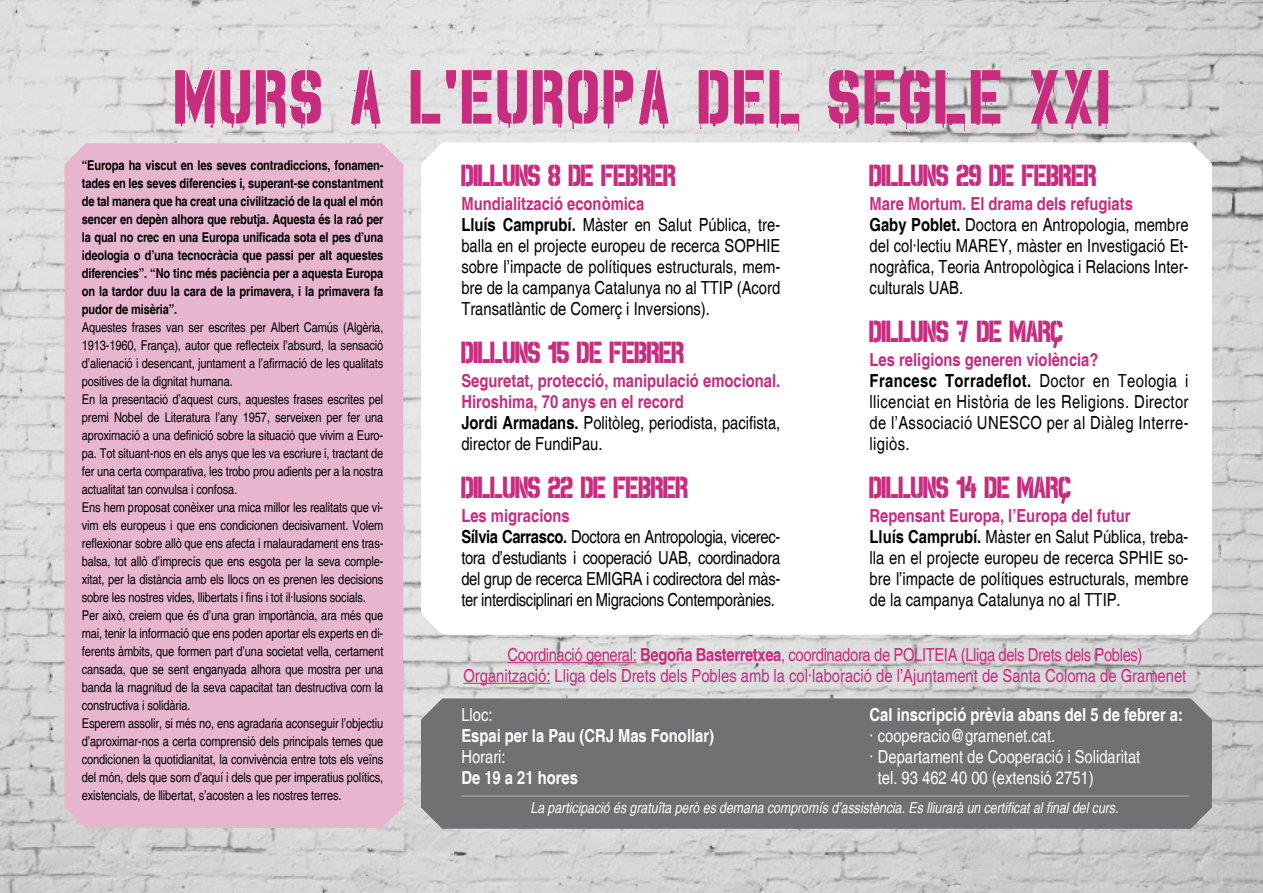
<style>
.page{position:relative;width:1263px;height:893px;background:#fff}
.page>*{position:absolute;margin:0;border:0;box-sizing:border-box;transform-origin:0 0}
.t1{font:90px "Spray.ME";letter-spacing:.05em;color:#c72c7e}
.t2{font:36px "Spray.ME";color:#c72c7e}
.t3{font:condensed 18px/21px "Helvetica";color:#000}
.t4{font:condensed 18px/21px "Helvetica";letter-spacing:-.02em;color:#000}
.t5{font:condensed 18px/21px "Helvetica";color:#c72c7e;text-align:center}
.t6{font:condensed 18px/21px "Helvetica";letter-spacing:.02em;color:#000}
.t7{font:700 condensed 18px/21px "Helvetica";color:#c72c7e}
.t8{font:condensed 18px "Helvetica";color:#fff}
.t9{font:700 condensed 18px "Helvetica";color:#fff}
.t10{font:italic condensed 15px "Helvetica";color:#fff}
.t11{font:condensed 13.5px/18px "Helvetica";letter-spacing:-.01em;color:#000}
.t12{font:700 condensed 13.5px/18px "Helvetica";letter-spacing:-.01em;color:#000;text-align:justify}
.s1{font-weight:700;color:#c72c7e}
.s2{font-weight:700}
.s3{color:#000}
.s4{font-weight:400;color:#000}
</style>
<div class="page">
<img style="left:0;top:0;width:1263px;height:893px">
<div style="left:65px;top:143px;width:338px;height:685px;background:#e7b6ce"></div>
<svg style="left:421px;top:142px;width:791px;height:493px"></svg>
<div style="left:421px;top:698px;width:791px;height:131px;background:#707172"></div>
<svg style="left:1051px;top:333px;width:10px;height:18px"></svg>
<svg style="left:1059px;top:489px;width:10px;height:18px"></svg>
<hr style="left:461px;top:796px;width:728px;height:1px;background:#b2b2b2">
<hr style="left:507px;top:662px;width:129px;height:1px;background:#c72c7e">
<hr style="left:463px;top:683px;width:87px;height:1px;background:#c72c7e">
<h1 class="t1" style="left:175px;top:67px;width:936px">MURS A l'eUROPA DEL SEGLE XXI</h1>
<p class="t12" style="left:82px;top:157px;width:303px">“Europa ha viscut en les seves contradiccions, fonamen&shy;tades en les seves diferencies i, superant-se constantment de tal manera que ha creat una civilització de la qual el món sencer en depèn alhora que rebutja. Aquesta és la raó per la qual no crec en una Europa unificada sota el pes d’una ideologia o d’una tecnocràcia que passi per alt aquestes diferencies”. “No tinc més paciència per a aquesta Europa on la tardor duu la cara de la primavera, i la primavera fa pudor de misèria”.</p>
<p class="t11" style="left:82px;top:319px;width:303px">Aquestes frases van ser escrites per Albert Camús (Algèria, 1913-1960, França), autor que reflecteix l’absurd, la sensació d’alienació i desencant, juntament a l’afirmació de les qualitats positives de la dignitat humana.<br>En la presentació d’aquest curs, aquestes frases escrites pel premi Nobel de Literatura l’any 1957, serveixen per fer una aproximació a una definició sobre la situació que vivim a Euro&shy;pa. Tot situant-nos en els anys que les va escriure i, tractant de fer una certa comparativa, les trobo prou adients per a la nostra actualitat tan convulsa i confosa.<br>Ens hem proposat conèixer una mica millor les realitats que vi&shy;vim els europeus i que ens condicionen decisivament. Volem reflexionar sobre allò que ens afecta i malauradament ens tras&shy;balsa, tot allò d’imprecís que ens esgota per la seva comple&shy;xitat, per la distància amb els llocs on es prenen les decisions sobre les nostres vides, llibertats i fins i tot il·lusions socials.<br>Per això, creiem que és d’una gran importància, ara més que mai, tenir la informació que ens poden aportar els experts en di&shy;ferents àmbits, que formen part d’una societat vella, certament cansada, que se sent enganyada alhora que mostra per una banda la magnitud de la seva capacitat tan destructiva com la constructiva i solidària.<br>Esperem assolir, si més no, ens agradaria aconseguir l’objectiu d’aproximar-nos a certa comprensió dels principals temes que condicionen la quotidianitat, la convivència entre tots els veïns del món, dels que som d’aquí i dels que per imperatius polítics, existencials, de llibertat, s’acosten a les nostres terres.</p>
<h2 class="t2" style="left:461px;top:163px;width:216px">Dilluns 8 de febrer</h2>
<p class="t3" style="left:461px;top:194px;width:320px"><span class="s1">Mundialització econòmica<br></span><span class="s2">Lluís Camprubí.</span> Màster en Salut Pública, tre&shy;balla en el projecte europeu de recerca SOPHIE sobre l’impacte de polítiques estructurals, mem&shy;bre de la campanya Catalunya no al TTIP (Acord Transatlàntic de Comerç i Inversions).</p>
<h2 class="t2" style="left:461px;top:340px;width:224px">Dilluns 15 de febrer</h2>
<h3 class="t7" style="left:461px;top:371px;width:320px">Seguretat, protecció, manipulació emocional.<br>Hiroshima, 70 anys en el record<br><span class="s3">Jordi Armadans.</span> <span class="s4">Politòleg, periodista, pacifista, director de FundiPau.</span></h3>
<h2 class="t2" style="left:461px;top:475px;width:228px">Dilluns 22 de febrer</h2>
<h3 class="t4" style="left:461px;top:506px;width:320px"><span class="s1">Les migracions<br></span><span class="s2">Sílvia Carrasco.</span> Doctora en Antropologia, vicerec&shy;tora d’estudiants i cooperació UAB, coordinadora del grup de recerca EMIGRA i codirectora del màs&shy;ter interdisciplinari en Migracions Contemporànies.</h3>
<h2 class="t2" style="left:870px;top:163px;width:228px">Dilluns 29 de febrer</h2>
<h3 class="t3" style="left:870px;top:193px;width:320px"><span class="s1">Mare Mortum. El drama dels refugiats<br></span><span class="s2">Gaby Poblet.</span> Doctora en Antropologia, membre del col·lectiu MAREY, màster en Investigació Et&shy;nogràfica, Teoria Antropològica i Relacions Inter&shy;culturals UAB.</h3>
<h2 class="t2" style="left:870px;top:319px;width:195px">Dilluns 7 de marc</h2>
<h3 class="t6" style="left:870px;top:349px;width:320px"><span class="s1">Les religions generen violència?<br></span><span class="s2">Francesc Torradeflot.</span> Doctor en Teologia i llicenciat en Història de les Religions. Director de l’Associació UNESCO per al Diàleg Interre&shy;ligiòs.</h3>
<h2 class="t2" style="left:870px;top:475px;width:203px">Dilluns 14 de marc</h2>
<h3 class="t3" style="left:870px;top:505px;width:320px"><span class="s1">Repensant Europa, l’Europa del futur<br></span><span class="s2">Lluís Camprubí.</span> Màster en Salut Pública, treba&shy;lla en el projecte europeu de recerca SPHIE so&shy;bre l’impacte de polítiques estructurals, membre de la campanya Catalunya no al TTIP.</h3>
<h3 class="t5" style="left:463px;top:644px;width:724px">Coordinació general: <span class="s2">Begoña Basterretxea</span>, coordinadora de POLITEIA (Lliga dels Drets dels Pobles)<br>Organització: Lliga dels Drets dels Pobles amb la col·laboració de l’Ajuntament de Santa Coloma de Gramenet</h3>
<h3 class="t9" style="left:870px;top:704px;width:315px">Cal inscripció prèvia abans del 5 de febrer a:</h3>
<h3 class="t8" style="left:870px;top:725px;width:187px">· cooperacio@gramenet.cat.</h3>
<h3 class="t8" style="left:870px;top:746px;width:272px">· Departament de Cooperació i Solidaritat</h3>
<h3 class="t8" style="left:878px;top:767px;width:217px">tel. 93 462 40 00 (extensió 2751)</h3>
<p class="t10" style="left:530px;top:799px;width:589px">La participació és gratuïta però es demana compromís d’assistència. Es lliurarà un certificat al final del curs.</p>
<h3 class="t8" style="left:461px;top:704px;width:33px">Lloc:</h3>
<h3 class="t9" style="left:461px;top:725px;width:254px">Espai per la Pau (CRJ Mas Fonollar)</h3>
<h3 class="t8" style="left:461px;top:746px;width:46px">Horari:</h3>
<h3 class="t9" style="left:461px;top:767px;width:118px">De 19 a 21 hores</h3>
</div>
